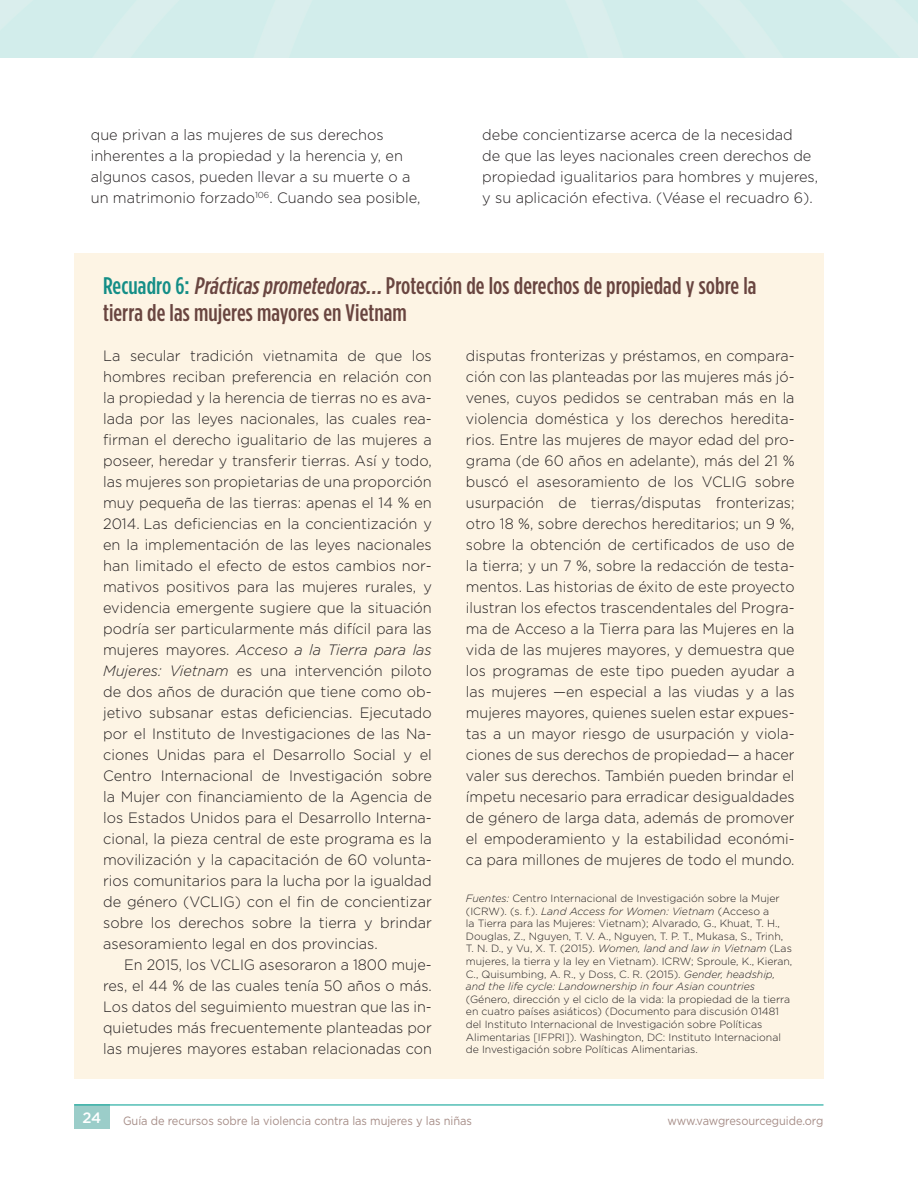
<style>
.page{position:relative;width:918px;height:1188px;background:#fff}
.page>*{position:absolute;margin:0;border:0;box-sizing:border-box;transform-origin:0 0}
.t1{font:500 24px/27px "Gotham Condensed";letter-spacing:.005em;color:#694540}
.t2{font:300 15px/21px "Gotham";color:#231f20}
.t3{font:300 15px/21px "Gotham";color:#231f20;text-align:justify;scale:.96 1}
.t4{font:500 15px "Gotham";color:#fff}
.t5{font:12px "Gotham";letter-spacing:-.005em;color:#a68d87;scale:.92 1}
.t6{font:300 10.5px/12.6px "Gotham";color:#231f20}
.s1{color:#148e87}
.s2{font-style:italic}
</style>
<div class="page">
<div style="left:74px;top:1105px;width:35px;height:24px;background:#9bcdc9"></div>
<hr style="left:74px;top:1104px;width:750px;height:2px;background:#19a89d">
<div style="left:74px;top:253px;width:750px;height:825px;background:#fdf4e4"></div>
<p class="t2" style="left:91px;top:124px;width:331px">que privan a las mujeres de sus derechos inherentes a la propiedad y la herencia y, en algunos casos, pueden llevar a su muerte o a un matrimonio forzado<sup>106</sup>. Cuando sea posible,</p>
<p class="t2" style="left:482px;top:124px;width:337px">debe concientizarse acerca de la necesidad<br>de que las leyes nacionales creen derechos de propiedad igualitarios para hombres y mujeres, y su aplicación efectiva. (Véase el recuadro 6).</p>
<h1 class="t1" style="left:103px;top:272px;width:655px"><span class="s1">Recuadro 6:</span> <span class="s2">Prácticasprometedoras…</span> Protección de los derechos de propiedad y sobre la tierra de las mujeres mayores en Vietnam</h1>
<p class="t3" style="left:466px;top:344px;width:344px">disputas fronterizas y préstamos, en compara&shy;ción con las planteadas por las mujeres más jó&shy;venes, cuyos pedidos se centraban más en la violencia doméstica y los derechos heredita&shy;rios. Entre las mujeres de mayor edad del pro&shy;grama (de 60 años en adelante), más del 21 % buscó el asesoramiento de los VCLIG sobre usurpación de tierras/disputas fronterizas; otro 18 %, sobre derechos hereditarios; un 9 %, sobre la obtención de certificados de uso de la tierra; y un 7 %, sobre la redacción de testa&shy;mentos. Las historias de éxito de este proyecto ilustran los efectos trascendentales del Progra&shy;ma de Acceso a la Tierra para las Mujeres en la vida de las mujeres mayores, y demuestra que los programas de este tipo pueden ayudar a las mujeres —en especial a las viudas y a las mujeres mayores, quienes suelen estar expues&shy;tas a un mayor riesgo de usurpación y viola&shy;ciones de sus derechos de propiedad— a hacer valer sus derechos. También pueden brindar el ímpetu necesario para erradicar desigualdades de género de larga data, además de promover el empoderamiento y la estabilidad económi&shy;ca para millones de mujeres de todo el mundo.</p>
<p class="t6" style="left:466px;top:892px;width:328px"><span class="s2">Fuentes:</span> Centro Internacional de Investigación sobre la Mujer (ICRW). (s. f.). <span class="s2">Land Access for Women: Vietnam</span> (Acceso a<br>la Tierra para las Mujeres: Vietnam); Alvarado, G., Khuat, T. H., Douglas, Z., Nguyen, T. V. A., Nguyen, T. P. T., Mukasa, S., Trinh, T. N. D., y Vu, X. T. (2015). <span class="s2">Women, land and law in Vietnam</span> (Las mujeres, la tierra y la ley en Vietnam). ICRW; Sproule, K., Kieran, C., Quisumbing, A. R., y Doss, C. R. (2015). <span class="s2">Gender, headship, and the life cycle: Landownership in four Asian countries</span></p>
<p class="t6" style="left:466px;top:992px;width:326px">(Género, dirección y el ciclo de la vida: la propiedad de la tierra en cuatro países asiáticos) (Documento para discusión 01481 del Instituto Internacional de Investigación sobre Políticas Alimentarias [IFPRI]). Washington, DC: Instituto Internacional de Investigación sobre Políticas Alimentarias.</p>
<p class="t2" style="left:103px;top:344px;width:330px;text-align:justify">La secular tradición vietnamita de que los hombres reciban preferencia en relación con la propiedad y la herencia de tierras no es ava&shy;lada por las leyes nacionales, las cuales rea&shy;firman el derecho igualitario de las mujeres a poseer, heredar y transferir tierras. Así y todo, las mujeres son propietarias de una proporción muy pequeña de las tierras: apenas el 14 % en 2014. Las deficiencias en la concientización y en la implementación de las leyes nacionales han limitado el efecto de estos cambios nor&shy;mativos positivos para las mujeres rurales, y evidencia emergente sugiere que la situación podría ser particularmente más difícil para las mujeres mayores. <span class="s2">Acceso a la Tierra para las Mujeres: Vietnam</span> es una intervención piloto de dos años de duración que tiene como ob&shy;jetivo subsanar estas deficiencias. Ejecutado por el Instituto de Investigaciones de las Na&shy;ciones Unidas para el Desarrollo Social y el Centro Internacional de Investigación sobre la Mujer con financiamiento de la Agencia de los Estados Unidos para el Desarrollo Interna&shy;cional, la pieza central de este programa es la movilización y la capacitación de 60 volunta&shy;rios comunitarios para la lucha por la igualdad de género (VCLIG) con el fin de concientizar sobre los derechos sobre la tierra y brindar asesoramiento legal en dos provincias.</p>
<p class="t3" style="left:103px;top:953px;width:344px;text-indent:21px">En 2015, los VCLIG asesoraron a 1800 muje&shy;res, el 44 % de las cuales tenía 50 años o más.<br>Los datos del seguimiento muestran que las in&shy;quietudes más frecuentemente planteadas por las mujeres mayores estaban relacionadas con</p>
<p class="t4" style="left:82px;top:1108px;width:20px">24</p>
<p class="t5" style="left:123px;top:1113px;width:381px">Guía de recursos sobre la violencia contra las mujeres y las niñas</p>
<p class="t5" style="left:667px;top:1113px;width:171px">www.vawgresourceguide.org</p>
</div>
